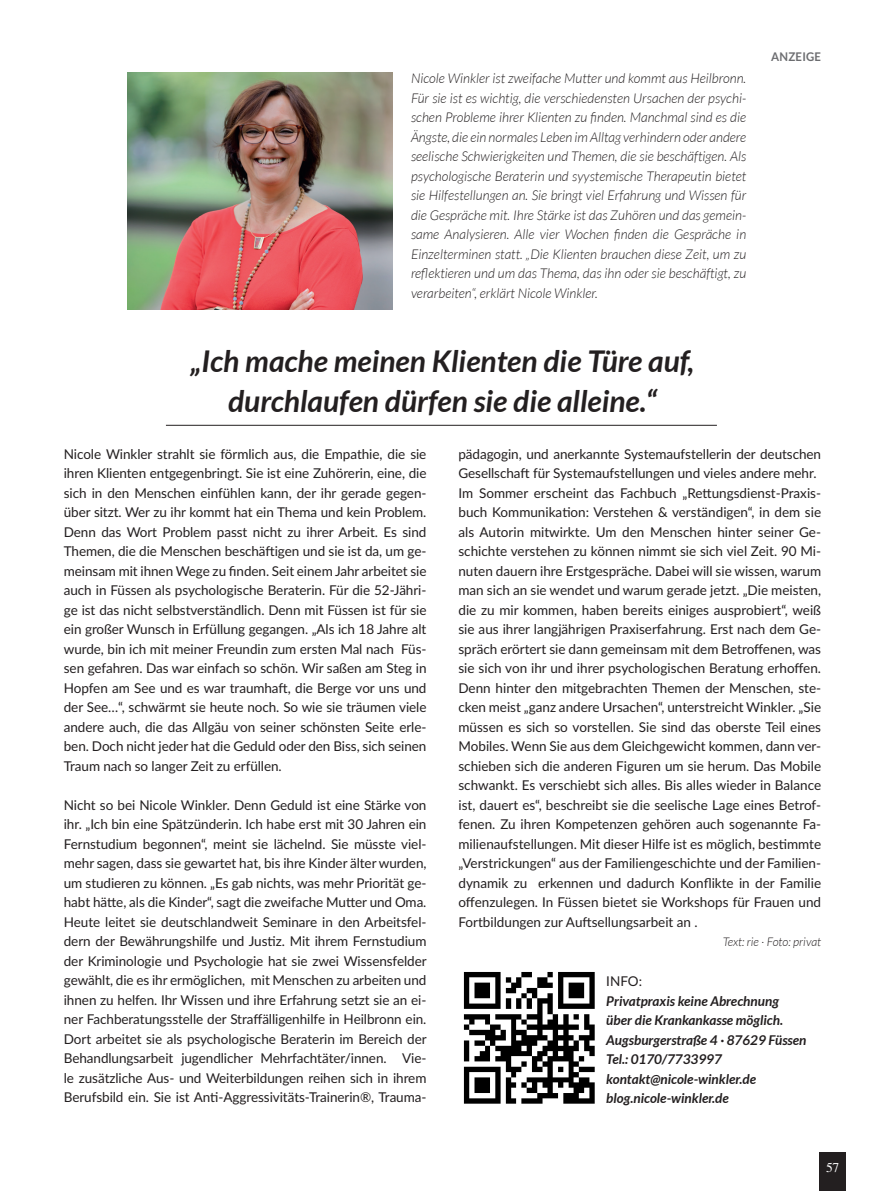
<style>
.page{position:relative;width:885px;height:1191px;background:#fff}
.page>*{position:absolute;margin:0;border:0;box-sizing:border-box;transform-origin:0 0}
.t1{font:italic 700 30px/40.5px "Lato";color:#231f20;text-align:center}
.t2{font:13.5px/19.5px "Lato";color:#231f20;text-align:justify}
.t3{font:italic 300 13.5px/19.5px "Lato";color:#231f20;text-align:justify}
.t4{font:italic 700 13.5px/19.5px "Lato";color:#231f20}
.t5{font:13.5px "Te X Gyre Termes";color:#fff}
.t6{font:italic 300 12px "Lato";color:#231f20}
.t7{font:700 12px "Lato";letter-spacing:.02em;color:#6c6d70;scale:.95 1}
</style>
<div class="page">
<div style="left:819px;top:1152px;width:27px;height:39px;background:#231f20"></div>
<img style="left:127px;top:72px;width:265px;height:238px">
<hr style="left:166px;top:425px;width:550px;height:1px;background:#231f20">
<img style="left:463px;top:972px;width:132px;height:132px">
<p class="t3" style="left:411px;top:69px;width:337px">Nicole Winkler ist zweifache Mutter und kommt aus Heilbronn.<br>Für sie ist es wichtig, die verschiedensten Ursachen der psychi&shy;schen Probleme ihrer Klienten zu finden. Manchmal sind es die Ängste, die ein normales Leben im Alltag verhindern oder andere seelische Schwierigkeiten und Themen, die sie beschäftigen. Als psychologische Beraterin und syystemische Therapeutin bietet sie Hilfestellungen an. Sie bringt viel Erfahrung und Wissen für die Gespräche mit. Ihre Stärke ist das Zuhören und das gemein&shy;same Analysieren. Alle vier Wochen finden die Gespräche in Einzelterminen statt. „Die Klienten brauchen diese Zeit, um zu reflektieren und um das Thema, das ihn oder sie beschäftigt, zu verarbeiten“, erklärt Nicole Winkler.</p>
<p class="t7" style="left:771px;top:49px;width:54px">ANZEIGE</p>
<h1 class="t1" style="left:190px;top:341px;width:505px">„Ich mache meinen Klienten die Türe auf, durchlaufen dürfen sie die alleine.“</h1>
<p class="t2" style="left:64px;top:443px;width:364px">Nicole Winkler strahlt sie förmlich aus, die Empathie, die sie ihren Klienten entgegenbringt. Sie ist eine Zuhörerin, eine, die sich in den Menschen einfühlen kann, der ihr gerade gegen&shy;über sitzt. Wer zu ihr kommt hat ein Thema und kein Problem.<br>Denn das Wort Problem passt nicht zu ihrer Arbeit. Es sind Themen, die die Menschen beschäftigen und sie ist da, um ge&shy;meinsam mit ihnen Wege zu finden. Seit einem Jahr arbeitet sie auch in Füssen als psychologische Beraterin. Für die 52-Jähri&shy;ge ist das nicht selbstverständlich. Denn mit Füssen ist für sie ein großer Wunsch in Erfüllung gegangen. „Als ich 18 Jahre alt wurde, bin ich mit meiner Freundin zum ersten Mal nach Füs&shy;sen gefahren. Das war einfach so schön. Wir saßen am Steg in Hopfen am See und es war traumhaft, die Berge vor uns und der See…“, schwärmt sie heute noch. So wie sie träumen viele andere auch, die das Allgäu von seiner schönsten Seite erle&shy;ben. Doch nicht jeder hat die Geduld oder den Biss, sich seinen Traum nach so langer Zeit zu erfüllen.</p>
<p class="t2" style="left:64px;top:794px;width:364px">Nicht so bei Nicole Winkler. Denn Geduld ist eine Stärke von ihr. „Ich bin eine Spätzünderin. Ich habe erst mit 30 Jahren ein Fernstudium begonnen“, meint sie lächelnd. Sie müsste viel&shy;mehr sagen, dass sie gewartet hat, bis ihre Kinder älter wurden, um studieren zu können. „Es gab nichts, was mehr Priorität ge&shy;habt hätte, als die Kinder“, sagt die zweifache Mutter und Oma.<br>Heute leitet sie deutschlandweit Seminare in den Arbeitsfel&shy;dern der Bewährungshilfe und Justiz. Mit ihrem Fernstudium der Kriminologie und Psychologie hat sie zwei Wissensfelder gewählt, die es ihr ermöglichen, mit Menschen zu arbeiten und ihnen zu helfen. Ihr Wissen und ihre Erfahrung setzt sie an ei&shy;ner Fachberatungsstelle der Straffälligenhilfe in Heilbronn ein.<br>Dort arbeitet sie als psychologische Beraterin im Bereich der Behandlungsarbeit jugendlicher Mehrfachtäter/innen. Vie&shy;le zusätzliche Aus- und Weiterbildungen reihen sich in ihrem Berufsbild ein. Sie ist Anti-Aggressivitäts-Trainerin®, Trauma-</p>
<p class="t2" style="left:458px;top:443px;width:364px;text-align:left">pädagogin, und anerkannte Systemaufstellerin der deutschen Gesellschaft für Systemaufstellungen und vieles andere mehr.<br>Im Sommer erscheint das Fachbuch „Rettungsdienst-Praxis&shy;buch Kommunikation: Verstehen &amp; verständigen“, in dem sie als Autorin mitwirkte. Um den Menschen hinter seiner Ge&shy;schichte verstehen zu können nimmt sie sich viel Zeit. 90 Mi&shy;nuten dauern ihre Erstgespräche. Dabei will sie wissen, warum man sich an sie wendet und warum gerade jetzt. „Die meisten, die zu mir kommen, haben bereits einiges ausprobiert“, weiß sie aus ihrer langjährigen Praxiserfahrung. Erst nach dem Ge&shy;spräch erörtert sie dann gemeinsam mit dem Betroffenen, was sie sich von ihr und ihrer psychologischen Beratung erhoffen.<br>Denn hinter den mitgebrachten Themen der Menschen, ste&shy;cken meist „ganz andere Ursachen“, unterstreicht Winkler. „Sie müssen es sich so vorstellen. Sie sind das oberste Teil eines Mobiles. Wenn Sie aus dem Gleichgewicht kommen, dann ver&shy;schieben sich die anderen Figuren um sie herum. Das Mobile schwankt. Es verschiebt sich alles. Bis alles wieder in Balance ist, dauert es“, beschreibt sie die seelische Lage eines Betrof&shy;fenen. Zu ihren Kompetenzen gehören auch sogenannte Fa&shy;milienaufstellungen. Mit dieser Hilfe ist es möglich, bestimmte „Verstrickungen“ aus der Familiengeschichte und der Familien&shy;dynamik zu erkennen und dadurch Konflikte in der Familie offenzulegen. In Füssen bietet sie Workshops für Frauen und Fortbildungen zur Auftsellungsarbeit an .</p>
<p class="t6" style="left:722px;top:935px;width:100px">Text: rie · Foto: privat</p>
<p class="t2" style="left:606px;top:970px;width:37px">INFO:</p>
<p class="t4" style="left:606px;top:991px;width:202px">Privatpraxis keine Abrechnung über die Krankankasse möglich.<br>Augsburgerstraße 4 · 87629 Füssen<br>Tel.: 0170/7733997 kontakt@nicole-winkler.de blog.nicole-winkler.de</p>
<p class="t5" style="left:826px;top:1158px;width:15px">57</p>
</div>
